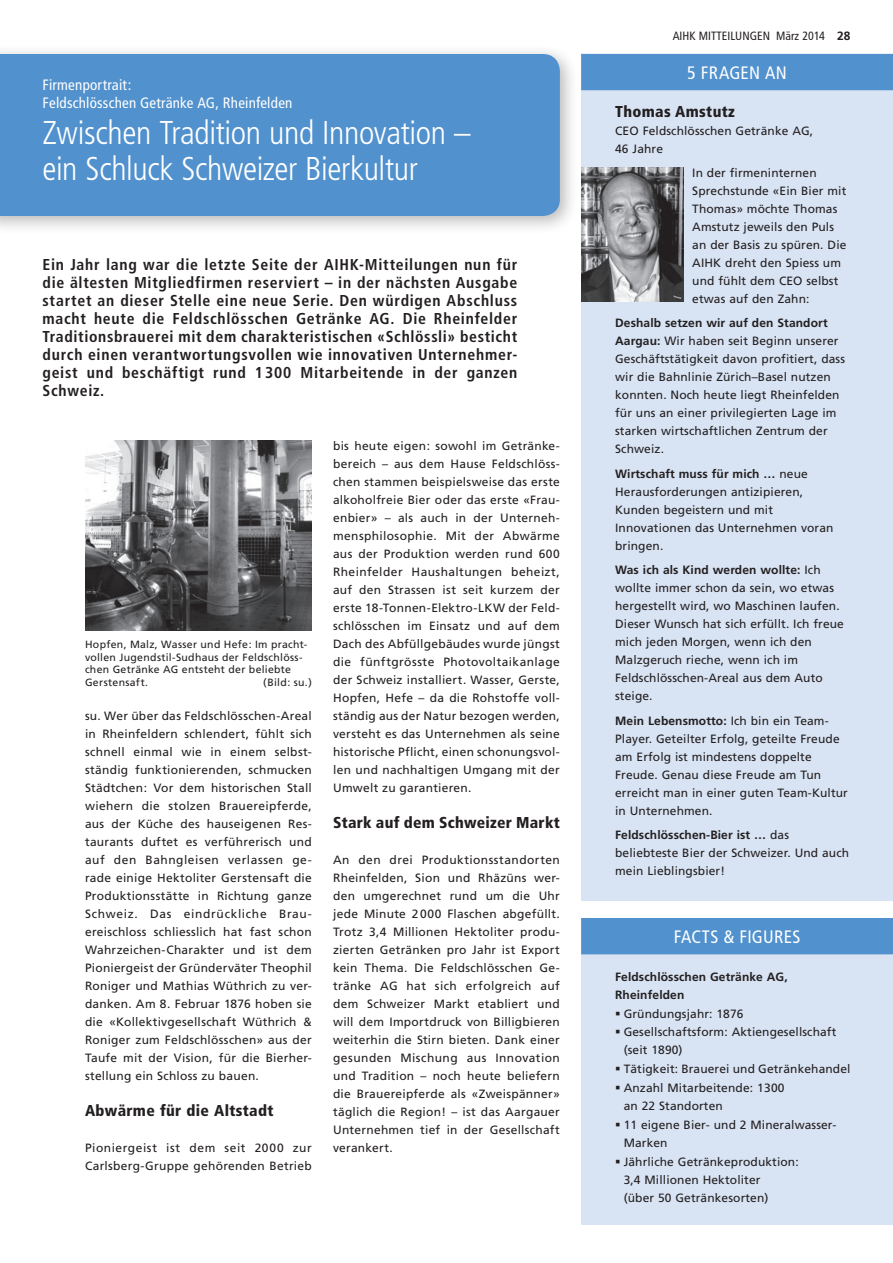
<style>
.page{position:relative;width:893px;height:1263px;background:#fff}
.page>*{position:absolute;margin:0;border:0;box-sizing:border-box;transform-origin:0 0}
.t1{font:300 condensed 33px/36px "Frutiger";letter-spacing:-.01em;color:#fff}
.t2{font:condensed 18px "Frutiger";letter-spacing:.015em;color:#fff}
.t3{font:700 condensed 15.75px/18px "Frutiger";letter-spacing:.045em;color:#231f20;text-align:justify}
.t4{font:900 condensed 15.75px "Frutiger";letter-spacing:.02em;color:#231f20}
.t5{font:condensed 15px/18px "Frutiger";letter-spacing:.015em;color:#fff}
.t6{font:12px/18px "Frutiger";letter-spacing:.01em;color:#231f20}
.t7{font:12px/18px "Frutiger";letter-spacing:.03em;color:#231f20}
.t8{font:700 12px/18px "Frutiger";letter-spacing:.01em;color:#231f20}
.t9{font:condensed 12px "Frutiger";color:#231f20}
.t10{font:10.5px/12.6px "Frutiger";letter-spacing:.03em;color:#231f20}
.s1{font-family:"Frutiger LT";font-weight:700;font-stretch:normal}
.s2{font-weight:700}
</style>
<div class="page">
<div style="left:0;top:44px;width:578px;height:191px;background:#231f20;opacity:.3"></div>
<div style="left:0;top:54px;width:560px;height:162px;background:#5191cd"></div>
<div style="left:581px;top:918px;width:312px;height:306px;background:#d8e3f3"></div>
<div style="left:581px;top:918px;width:312px;height:36px;background:#5191cd"></div>
<img style="left:85px;top:441px;width:227px;height:189px">
<div style="left:581px;top:54px;width:312px;height:846px;background:#d8e3f3"></div>
<div style="left:581px;top:54px;width:312px;height:36px;background:#5191cd"></div>
<img style="left:581px;top:167px;width:103px;height:135px">
<p class="t5" style="left:43px;top:76px;width:251px">Firmenportrait:<br>Feldschlösschen Getränke AG, Rheinfelden</p>
<h1 class="t1" style="left:43px;top:115px;width:429px">Zwischen Tradition und Innovation – ein Schluck Schweizer Bierkultur</h1>
<p class="t3" style="left:43px;top:256px;width:476px">Ein Jahr lang war die letzte Seite der AIHK-Mitteilungen nun für die ältesten Mitgliedfirmen reserviert – in der nächsten Ausgabe startet an dieser Stelle eine neue Serie. Den würdigen Abschluss macht heute die Feldschlösschen Getränke AG. Die Rheinfelder Traditionsbrauerei mit dem charakteristischen «Schlössli» besticht durch einen verantwortungsvollen wie innovativen Unternehmer&shy;geist und beschäftigt rund 1300 Mitarbeitende in der ganzen Schweiz.</p>
<p class="t10" style="left:85px;top:638px;width:224px">Hopfen, Malz, Wasser und Hefe: Im pracht&shy;vollen Jugendstil-Sudhaus der Feldschlöss&shy;chen Getränke AG entsteht der beliebte Gerstensaft.</p>
<p class="t10" style="left:263px;top:676px;width:50px">(Bild: su.)</p>
<p class="t6" style="left:85px;top:707px;width:228px;text-align:justify">su. Wer über das Feldschlösschen-Areal in Rheinfeldern schlendert, fühlt sich schnell einmal wie in einem selbst&shy;ständig funktionierenden, schmucken Städtchen: Vor dem historischen Stall wiehern die stolzen Brauereipferde, aus der Küche des hauseigenen Res&shy;taurants duftet es verführerisch und auf den Bahngleisen verlassen ge&shy;rade einige Hektoliter Gerstensaft die Produktionsstätte in Richtung ganze Schweiz. Das eindrückliche Brau&shy;ereischloss schliesslich hat fast schon Wahrzeichen-Charakter und ist dem Pioniergeist der Gründerväter Theophil Roniger und Mathias Wüthrich zu ver&shy;danken. Am 8. Februar 1876 hoben sie die «Kollektivgesellschaft Wüthrich &amp; Roniger zum Feldschlösschen» aus der Taufe mit der Vision, für die Bierher&shy;stellung ein Schloss zu bauen.</p>
<h3 class="t4" style="left:85px;top:1101px;width:190px">Abwärme für die Altstadt</h3>
<p class="t7" style="left:85px;top:1139px;width:228px">Pioniergeist ist dem seit 2000 zur<br>Carlsberg-Gruppe gehörenden Betrieb</p>
<p class="t6" style="left:333px;top:437px;width:228px;text-align:justify">bis heute eigen: sowohl im Getränke&shy;bereich – aus dem Hause Feldschlöss&shy;chen stammen beispielsweise das erste alkoholfreie Bier oder das erste «Frau&shy;enbier» – als auch in der Unterneh&shy;mensphilosophie. Mit der Abwärme aus der Produktion werden rund 600<br>Rheinfelder Haushaltungen beheizt, auf den Strassen ist seit kurzem der erste 18-Tonnen-Elektro-LKW der Feld&shy;schlösschen im Einsatz und auf dem Dach des Abfüllgebäudes wurde jüngst die fünftgrösste Photovoltaikanlage der Schweiz installiert. Wasser, Gerste, Hopfen, Hefe – da die Rohstoffe voll&shy;ständig aus der Natur bezogen werden, versteht es das Unternehmen als seine historische Pflicht, einen schonungsvol&shy;len und nachhaltigen Umgang mit der Umwelt zu garantieren.</p>
<h3 class="t4" style="left:333px;top:813px;width:228px">Stark auf dem Schweizer Markt</h3>
<p class="t6" style="left:333px;top:851px;width:228px;text-align:justify">An den drei Produktionsstandorten Rheinfelden, Sion und Rhäzüns wer&shy;den umgerechnet rund um die Uhr jede Minute 2 000 Flaschen abgefüllt.<br>Trotz 3,4 Millionen Hektoliter produ&shy;zierten Getränken pro Jahr ist Export kein Thema. Die Feldschlösschen Ge&shy;tränke AG hat sich erfolgreich auf dem Schweizer Markt etabliert und will dem Importdruck von Billigbieren weiterhin die Stirn bieten. Dank einer gesunden Mischung aus Innovation und Tradition – noch heute beliefern die Brauereipferde als «Zweispänner» täglich die Region! – ist das Aargauer Unternehmen tief in der Gesellschaft verankert.</p>
<p class="t9" style="left:673px;top:29px;width:179px">AIHK MITTEILUNGEN März 2014 <span class="s1">28</span></p>
<h2 class="t2" style="left:687px;top:62px;width:101px">5 FRAGEN AN</h2>
<h3 class="t4" style="left:615px;top:102px;width:121px">Thomas Amstutz</h3>
<p class="t6" style="left:615px;top:121px;width:200px">CEO Feldschlösschen Getränke AG,<br>46 Jahre</p>
<p class="t6" style="left:692px;top:164px;width:156px">In der firmeninternen<br>Sprechstunde «Ein Bier mit<br>Thomas» möchte Thomas<br>Amstutz jeweils den Puls an der Basis zu spüren. Die<br>AIHK dreht den Spiess um und fühlt dem CEO selbst etwas auf den Zahn:</p>
<p class="t6" style="left:615px;top:314px;width:231px"><span class="s2">Deshalb setzen wir auf den Standort Aargau:</span> Wir haben seit Beginn unserer Geschäftstätigkeit davon profitiert, dass wir die Bahnlinie Zürich–Basel nutzen konnten. Noch heute liegt Rheinfelden für uns an einer privilegierten Lage im starken wirtschaftlichen Zentrum der Schweiz.</p>
<p class="t6" style="left:615px;top:465px;width:220px"><span class="s2">Wirtschaft muss für mich …</span> neue<br>Herausforderungen antizipieren,<br>Kunden begeistern und mit<br>Innovationen das Unternehmen voran bringen.</p>
<p class="t6" style="left:615px;top:561px;width:230px"><span class="s2">Was ich als Kind werden wollte:</span> Ich wollte immer schon da sein, wo etwas hergestellt wird, wo Maschinen laufen.<br>Dieser Wunsch hat sich erfüllt. Ich freue mich jeden Morgen, wenn ich den<br>Malzgeruch rieche, wenn ich im<br>Feldschlösschen-Areal aus dem Auto steige.</p>
<p class="t6" style="left:615px;top:711px;width:234px"><span class="s2">Mein Lebensmotto:</span> Ich bin ein Team-Player. Geteilter Erfolg, geteilte Freude am Erfolg ist mindestens doppelte Freude. Genau diese Freude am Tun erreicht man in einer guten Team-Kultur in Unternehmen.</p>
<p class="t6" style="left:615px;top:826px;width:235px"><span class="s2">Feldschlösschen-Bier ist …</span> das beliebteste Bier der Schweizer. Und auch mein Lieblingsbier!</p>
<h2 class="t2" style="left:674px;top:926px;width:128px">FACTS &amp; FIGURES</h2>
<p class="t8" style="left:615px;top:967px;width:174px">Feldschlösschen Getränke AG,<br>Rheinfelden</p>
<p class="t6" style="left:624px;top:1004px;width:228px;line-height:18.5px">Gründungsjahr: 1876<br>Gesellschaftsform: Aktiengesellschaft (seit 1890)<br>Tätigkeit: Brauerei und Getränkehandel<br>Anzahl Mitarbeitende: 1300<br>an 22 Standorten<br>11 eigene Bier- und 2 Mineralwasser-<br>Marken<br>Jährliche Getränkeproduktion:<br>3,4 Millionen Hektoliter<br>(über 50 Getränkesorten)</p>
</div>
